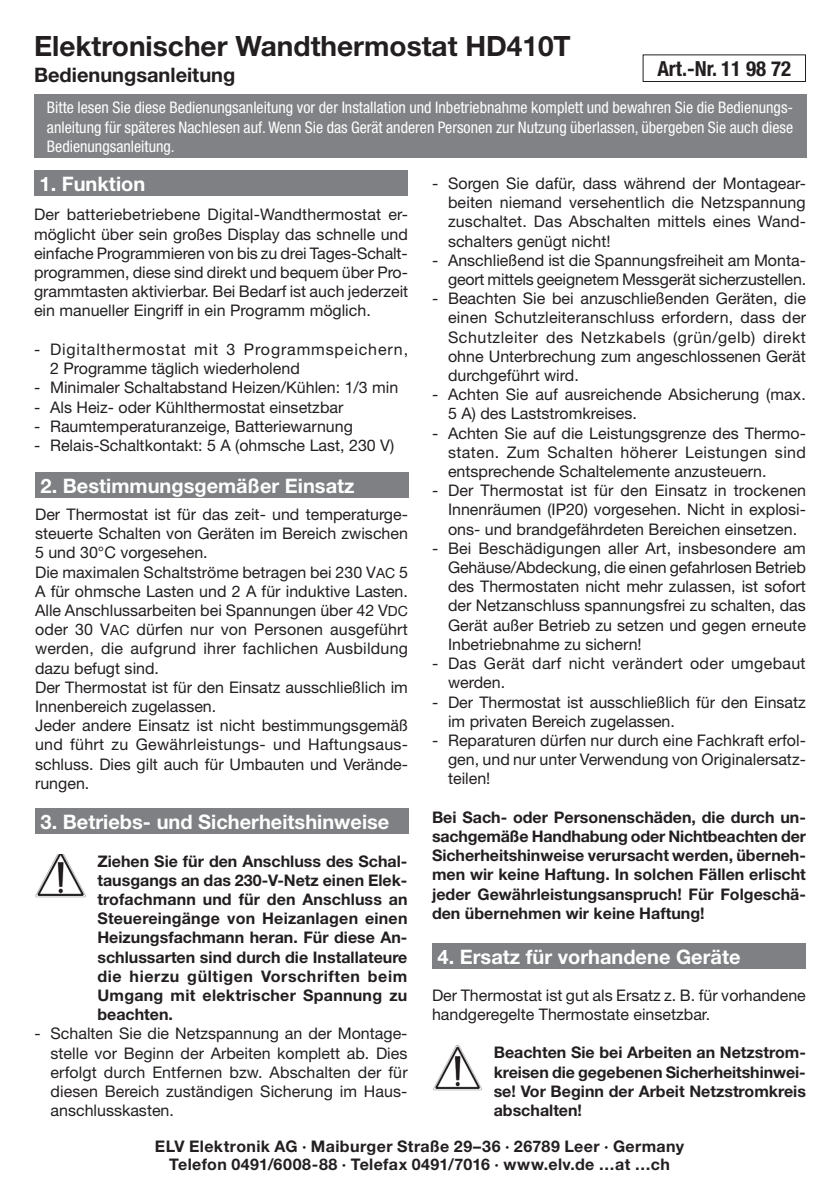
<style>
.page{position:relative;width:840px;height:1191px;background:#fff}
.page>*{position:absolute;margin:0;border:0;box-sizing:border-box;transform-origin:0 0}
.t1{font:700 28px "Helvetica Neue LT";color:#231f20}
.t2{font:700 condensed 20.8px "Helvetica Neue LT";color:#231f20}
.t3{font:700 20px "Helvetica Neue LT";color:#fff}
.t4{font:700 20px "Helvetica Neue LT";color:#231f20}
.t5{font:16px/19.2px "Helvetica Neue LT";color:#231f20;text-align:justify}
.t6{font:700 16px/19.2px "Helvetica Neue LT";letter-spacing:.01em;color:#231f20;text-align:justify}
.t7{font:condensed 16px/19.2px "Helvetica Neue LT";color:#fff;text-align:justify}
.t8{font:16px/19.2px "Helvetica Neue LT";letter-spacing:.055em;color:#231f20}
.t9{font:16px/19.2px "Helvetica Neue LT";letter-spacing:.02em;color:#231f20}
.s1{font-size:14px}
</style>
<div class="page">
<div style="left:34px;top:170px;width:374px;height:26px;background:#7e8083"></div>
<div style="left:35px;top:808px;width:374px;height:25px;background:#7e8083"></div>
<div style="left:35px;top:472px;width:374px;height:25px;background:#7e8083"></div>
<img style="left:35px;top:854px;width:51px;height:43px">
<div style="left:432px;top:943px;width:373px;height:26px;background:#7e8083"></div>
<img style="left:433px;top:1044px;width:49px;height:47px">
<div style="left:642px;top:54px;width:163px;height:28px;border:1px solid #231f20"></div>
<div style="left:34px;top:94px;width:771px;height:64px;background:#808285"></div>
<h1 class="t1" style="left:34px;top:29px;width:538px">Elektronischer Wandthermostat HD410T</h1>
<p class="t4" style="left:34px;top:62px;width:203px">Bedienungsanleitung</p>
<h2 class="t2" style="left:657px;top:56px;width:135px">Art.-Nr. 11 98 72</h2>
<p class="t7" style="left:47px;top:98px;width:747px">Bitte lesen Sie diese Bedienungsanleitung vor der Installation und Inbetriebnahme komplett und bewahren Sie die Bedienungs&shy;anleitung für späteres Nachlesen auf. Wenn Sie das Gerät anderen Personen zur Nutzung überlassen, übergeben Sie auch diese Bedienungsanleitung.</p>
<p class="t3" style="left:40px;top:171px;width:107px">1. Funktion</p>
<p class="t5" style="left:34px;top:205px;width:375px">Der batteriebetriebene Digital-Wandthermostat er&shy;möglicht über sein großes Display das schnelle und einfache Programmieren von bis zu drei Tages-Schalt&shy;programmen, diese sind direkt und bequem über Pro&shy;grammtasten aktivierbar. Bei Bedarf ist auch jederzeit ein manueller Eingriff in ein Programm möglich.</p>
<p class="t8" style="left:50px;top:339px;width:359px;text-indent:-16px">- Digitalthermostat mit 3 Programmspeichern,<br>2 Programme täglich wiederholend</p>
<p class="t5" style="left:34px;top:378px;width:365px">- Minimaler Schaltabstand Heizen/Kühlen: 1/3 min</p>
<p class="t5" style="left:34px;top:397px;width:311px">- Als Heiz- oder Kühlthermostat einsetzbar</p>
<p class="t5" style="left:34px;top:416px;width:320px">- Raumtemperaturanzeige, Batteriewarnung</p>
<p class="t5" style="left:34px;top:435px;width:361px">- Relais-Schaltkontakt: 5 A (ohmsche Last, 230 V)</p>
<p class="t3" style="left:41px;top:473px;width:315px">2. Bestimmungsgemäßer Einsatz</p>
<p class="t5" style="left:35px;top:504px;width:374px;text-align:left">Der Thermostat ist für das zeit- und temperaturge&shy;steuerte Schalten von Geräten im Bereich zwischen 5 und 30°C vorgesehen.<br>Die maximalen Schaltströme betragen bei 230 V<span class="s1">AC</span> 5<br>A für ohmsche Lasten und 2 A für induktive Lasten.<br>Alle Anschlussarbeiten bei Spannungen über 42 V<span class="s1">DC </span>oder 30 V<span class="s1">AC</span> dürfen nur von Personen ausgeführt werden, die aufgrund ihrer fachlichen Ausbildung dazu befugt sind.<br>Der Thermostat ist für den Einsatz ausschließlich im Innenbereich zugelassen.<br>Jeder andere Einsatz ist nicht bestimmungsgemäß und führt zu Gewährleistungs- und Haftungsaus&shy;schluss. Dies gilt auch für Umbauten und Verände&shy;rungen.</p>
<p class="t3" style="left:41px;top:809px;width:350px">3. Betriebs- und Sicherheitshinweise</p>
<p class="t6" style="left:97px;top:851px;width:311px">Ziehen Sie für den Anschluss des Schal&shy;tausgangs an das 230-V-Netz einen Elek&shy;trofachmann und für den Anschluss an Steuereingänge von Heizanlagen einen Heizungsfachmann heran. Für diese An&shy;schlussarten sind durch die Installateure die hierzu gültigen Vorschriften beim Umgang mit elektrischer Spannung zu beachten.</p>
<p class="t5" style="left:51px;top:1024px;width:358px;text-indent:-16px">- Schalten Sie die Netzspannung an der Montage&shy;stelle vor Beginn der Arbeiten komplett ab. Dies erfolgt durch Entfernen bzw. Abschalten der für diesen Bereich zuständigen Sicherung im Haus&shy;anschlusskasten.</p>
<p class="t5" style="left:448px;top:173px;width:359px;text-indent:-16px">- Sorgen Sie dafür, dass während der Montagear&shy;beiten niemand versehentlich die Netzspannung zuschaltet. Das Abschalten mittels eines Wand&shy;schalters genügt nicht!</p>
<p class="t5" style="left:432px;top:250px;width:375px;text-align:right">- Anschließend ist die Spannungsfreiheit am Monta&shy;geort mittels geeignetem Messgerät sicherzustellen.</p>
<p class="t5" style="left:448px;top:289px;width:359px;text-indent:-16px">- Beachten Sie bei anzuschließenden Geräten, die einen Schutzleiteranschluss erfordern, dass der Schutzleiter des Netzkabels (grün/gelb) direkt ohne Unterbrechung zum angeschlossenen Gerät durchgeführt wird.</p>
<p class="t5" style="left:448px;top:385px;width:359px;text-indent:-16px">- Achten Sie auf ausreichende Absicherung (max.<br>5 A) des Laststromkreises.</p>
<p class="t5" style="left:448px;top:423px;width:359px;text-indent:-16px">- Achten Sie auf die Leistungsgrenze des Thermo&shy;staten. Zum Schalten höherer Leistungen sind entsprechende Schaltelemente anzusteuern.</p>
<p class="t5" style="left:448px;top:481px;width:359px;text-indent:-16px">- Der Thermostat ist für den Einsatz in trockenen Innenräumen (IP20) vorgesehen. Nicht in explosi&shy;ons- und brandgefährdeten Bereichen einsetzen.</p>
<p class="t5" style="left:448px;top:538px;width:359px;text-indent:-16px">- Bei Beschädigungen aller Art, insbesondere am Gehäuse/Abdeckung, die einen gefahrlosen Betrieb des Thermostaten nicht mehr zulassen, ist sofort der Netzanschluss spannungsfrei zu schalten, das Gerät außer Betrieb zu setzen und gegen erneute Inbetriebnahme zu sichern!</p>
<p class="t9" style="left:448px;top:653px;width:359px;text-indent:-16px">- Das Gerät darf nicht verändert oder umgebaut werden.</p>
<p class="t5" style="left:448px;top:692px;width:359px;text-indent:-16px">- Der Thermostat ist ausschließlich für den Einsatz im privaten Bereich zugelassen.</p>
<p class="t5" style="left:448px;top:730px;width:359px;text-indent:-16px">- Reparaturen dürfen nur durch eine Fachkraft erfol&shy;gen, und nur unter Verwendung von Originalersatz&shy;teilen!</p>
<p class="t6" style="left:432px;top:807px;width:375px">Bei Sach- oder Personenschäden, die durch un&shy;sachgemäße Handhabung oder Nichtbeachten der Sicherheitshinweise verursacht werden, überneh&shy;men wir keine Haftung. In solchen Fällen erlischt jeder Gewährleistungsanspruch! Für Folgeschä&shy;den übernehmen wir keine Haftung!</p>
<p class="t3" style="left:437px;top:944px;width:304px">4. Ersatz für vorhandene Geräte</p>
<p class="t5" style="left:432px;top:985px;width:375px">Der Thermostat ist gut als Ersatz z. B. für vorhandene handgeregelte Thermostate einsetzbar.</p>
<p class="t6" style="left:493px;top:1042px;width:313px">Beachten Sie bei Arbeiten an Netzstrom&shy;kreisen die gegebenen Sicherheitshinwei&shy;se! Vor Beginn der Arbeit Netzstromkreis abschalten!</p>
<p class="t6" style="left:155px;top:1137px;width:530px;line-height:18px;text-align:center">ELV Elektronik AG · Maiburger Straße 29–36 · 26789 Leer · Germany<br>Telefon 0491/6008-88 · Telefax 0491/7016 · www.elv.de …at …ch</p>
</div>
